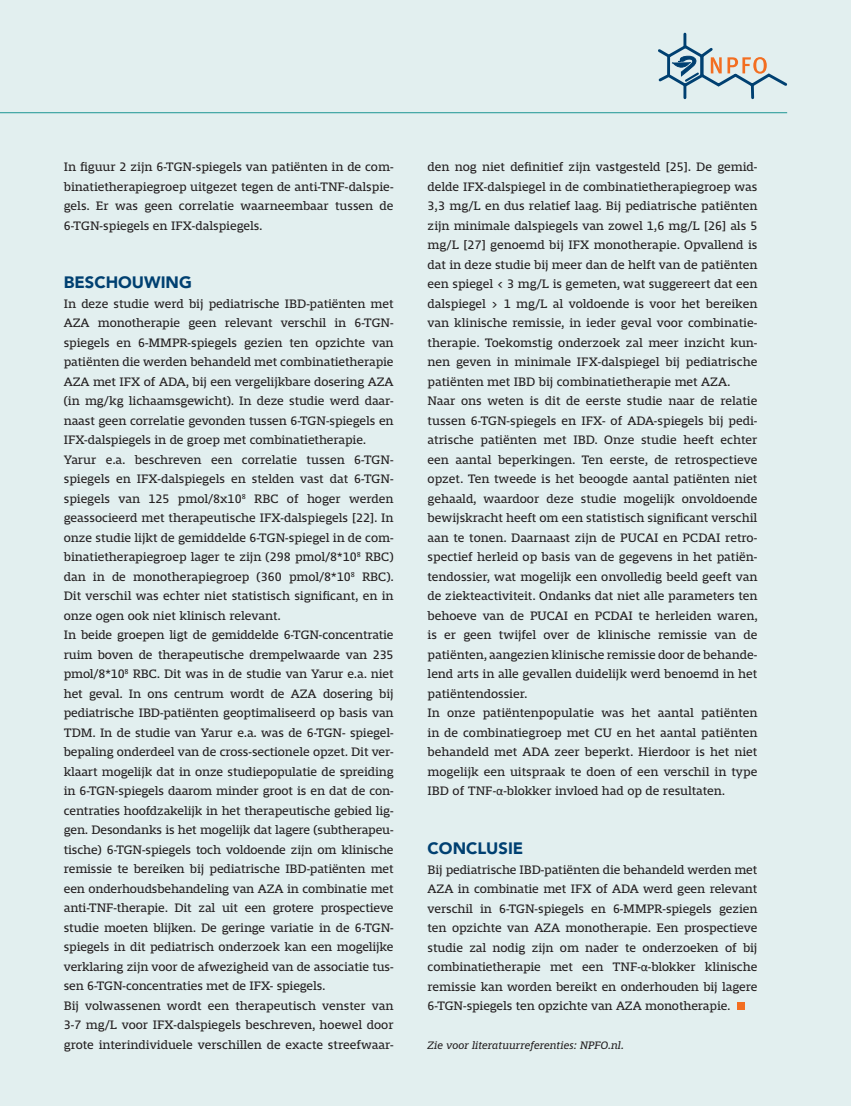
<style>
.page{position:relative;width:851px;height:1106px;background:#fff}
.page>*{position:absolute;margin:0;border:0;box-sizing:border-box;transform-origin:0 0}
.t1{font:900 16.5px "Avenir";color:#004071}
.t2{font:12.75px/19.5px "Mislab Std";color:#231f20;text-align:justify}
.t3{font:italic 11.25px "Mislab Std";color:#231f20}
.s1{font-family:"Calibri"}
</style>
<div class="page">
<div style="left:0;top:0;width:850px;height:1106px;background:#e2efef"></div>
<hr style="left:0;top:112px;width:787px;height:1px;background:#20a19d">
<div style="left:736px;top:1002px;width:8px;height:8px;background:#f36e21"></div>
<svg style="left:658px;top:32px;width:130px;height:68px"></svg>
<p class="t2" style="left:64px;top:157px;width:331px">In figuur 2 zijn 6-TGN-spiegels van patiënten in de com&shy;binatietherapiegroep uitgezet tegen de anti-TNF-dalspie&shy;gels. Er was geen correlatie waarneembaar tussen de 6-TGN-spiegels en IFX-dalspiegels.</p>
<p class="t1" style="left:64px;top:268px;width:130px">BESCHOUWING</p>
<p class="t2" style="left:64px;top:294px;width:331px;text-align:left">In deze studie werd bij pediatrische IBD-patiënten met AZA monotherapie geen relevant verschil in 6-TGN&shy;spiegels en 6-MMPR-spiegels gezien ten opzichte van patiënten die werden behandeld met combinatietherapie AZA met IFX of ADA, bij een vergelijkbare dosering AZA (in mg/kg lichaamsgewicht). In deze studie werd daar&shy;naast geen correlatie gevonden tussen 6-TGN-spiegels en IFX-dalspiegels in de groep met combinatietherapie.<br>Yarur e.a. beschreven een correlatie tussen 6-TGN&shy;spiegels en IFX-dalspiegels en stelden vast dat 6-TGN&shy;spiegels van 125 pmol/8x10<sup>8</sup> RBC of hoger werden geassocieerd met therapeutische IFX-dalspiegels [22]. In onze studie lijkt de gemiddelde 6-TGN-spiegel in de com&shy;binatietherapiegroep lager te zijn (298 pmol/8*10<sup>8</sup> RBC) dan in de monotherapiegroep (360 pmol/8*10<sup>8</sup> RBC).<br>Dit verschil was echter niet statistisch significant, en in onze ogen ook niet klinisch relevant.<br>In beide groepen ligt de gemiddelde 6-TGN-concentratie ruim boven de therapeutische drempelwaarde van 235 pmol/8*10<sup>8</sup> RBC. Dit was in de studie van Yarur e.a. niet het geval. In ons centrum wordt de AZA dosering bij pediatrische IBD-patiënten geoptimaliseerd op basis van TDM. In de studie van Yarur e.a. was de 6-TGN- spiegel&shy;bepaling onderdeel van de cross-sectionele opzet. Dit ver&shy;klaart mogelijk dat in onze studiepopulatie de spreiding in 6-TGN-spiegels daarom minder groot is en dat de con&shy;centraties hoofdzakelijk in het therapeutische gebied lig&shy;gen. Desondanks is het mogelijk dat lagere (subtherapeu&shy;tische) 6-TGN-spiegels toch voldoende zijn om klinische remissie te bereiken bij pediatrische IBD-patiënten met een onderhoudsbehandeling van AZA in combinatie met anti-TNF-therapie. Dit zal uit een grotere prospectieve studie moeten blijken. De geringe variatie in de 6-TGN&shy;spiegels in dit pediatrisch onderzoek kan een mogelijke verklaring zijn voor de afwezigheid van de associatie tus&shy;sen 6-TGN-concentraties met de IFX- spiegels.<br>Bij volwassenen wordt een therapeutisch venster van 3-7 mg/L voor IFX-dalspiegels beschreven, hoewel door grote interindividuele verschillen de exacte streefwaar-</p>
<p class="t2" style="left:427px;top:157px;width:331px;text-align:left">den nog niet definitief zijn vastgesteld [25]. De gemid&shy;delde IFX-dalspiegel in de combinatietherapiegroep was 3,3 mg/L en dus relatief laag. Bij pediatrische patiënten zijn minimale dalspiegels van zowel 1,6 mg/L [26] als 5 mg/L [27] genoemd bij IFX monotherapie. Opvallend is dat in deze studie bij meer dan de helft van de patiënten een spiegel &lt; 3 mg/L is gemeten, wat suggereert dat een dalspiegel &gt; 1 mg/L al voldoende is voor het bereiken van klinische remissie, in ieder geval voor combinatie&shy;therapie. Toekomstig onderzoek zal meer inzicht kun&shy;nen geven in minimale IFX-dalspiegel bij pediatrische patiënten met IBD bij combinatietherapie met AZA.<br>Naar ons weten is dit de eerste studie naar de relatie tussen 6-TGN-spiegels en IFX- of ADA-spiegels bij pedi&shy;atrische patiënten met IBD. Onze studie heeft echter een aantal beperkingen. Ten eerste, de retrospectieve opzet. Ten tweede is het beoogde aantal patiënten niet gehaald, waardoor deze studie mogelijk onvoldoende bewijskracht heeft om een statistisch significant verschil aan te tonen. Daarnaast zijn de PUCAI en PCDAI retro&shy;spectief herleid op basis van de gegevens in het patiën&shy;tendossier, wat mogelijk een onvolledig beeld geeft van de ziekteactiviteit. Ondanks dat niet alle parameters ten behoeve van de PUCAI en PCDAI te herleiden waren, is er geen twijfel over de klinische remissie van de patiënten, aangezien klinische remissie door de behande&shy;lend arts in alle gevallen duidelijk werd benoemd in het patiëntendossier.<br>In onze patiëntenpopulatie was het aantal patiënten in de combinatiegroep met CU en het aantal patiënten behandeld met ADA zeer beperkt. Hierdoor is het niet mogelijk een uitspraak te doen of een verschil in type IBD of TNF-<span class="s1">α</span>-blokker invloed had op de resultaten.</p>
<p class="t1" style="left:427px;top:834px;width:97px">CONCLUSIE</p>
<p class="t2" style="left:427px;top:859px;width:331px">Bij pediatrische IBD-patiënten die behandeld werden met AZA in combinatie met IFX of ADA werd geen relevant verschil in 6-TGN-spiegels en 6-MMPR-spiegels gezien ten opzichte van AZA monotherapie. Een prospectieve studie zal nodig zijn om nader te onderzoeken of bij combinatietherapie met een TNF-<span class="s1">α</span>-blokker klinische remissie kan worden bereikt en onderhouden bij lagere 6-TGN-spiegels ten opzichte van AZA monotherapie.</p>
<p class="t3" style="left:427px;top:1039px;width:198px">Zie voor literatuurreferenties: NPFO.nl.</p>
</div>
